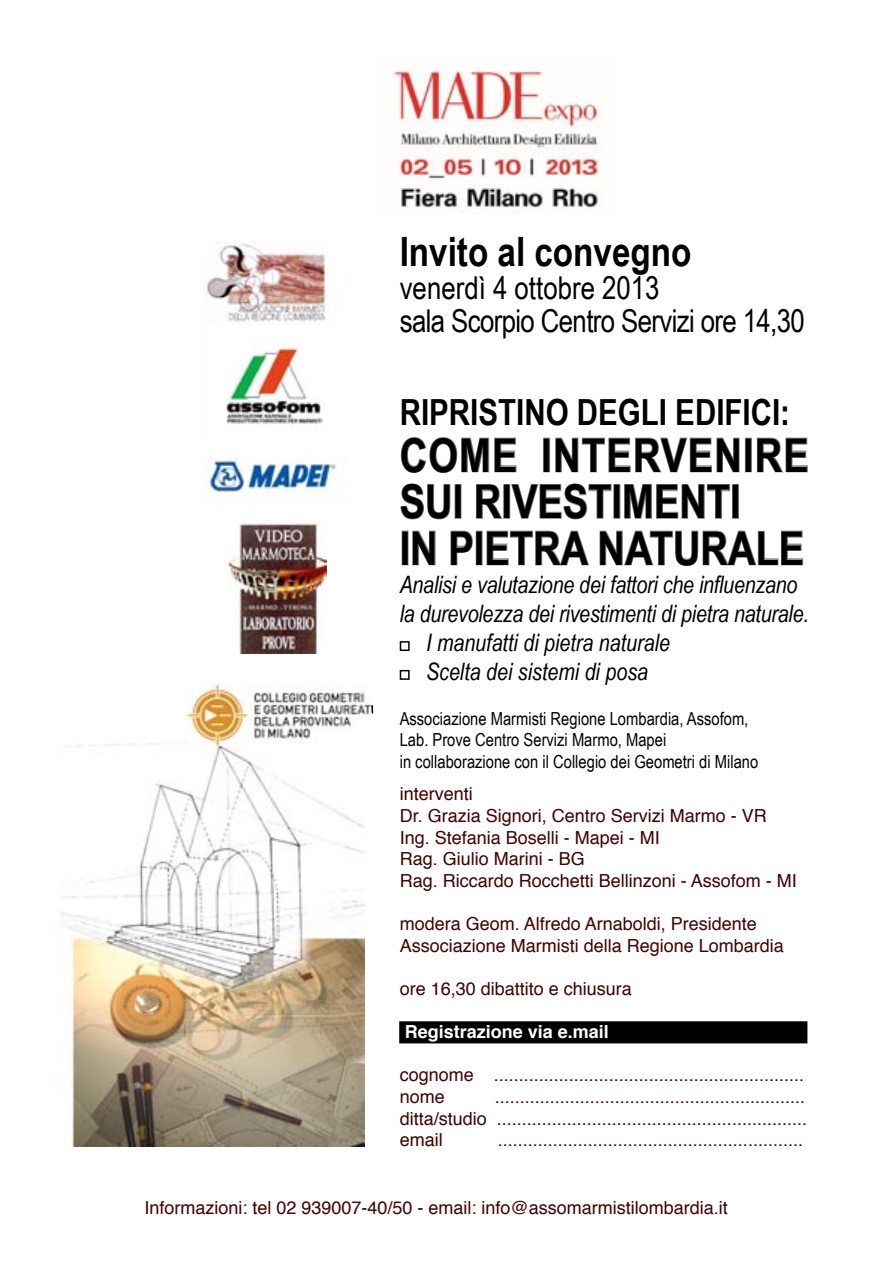
<style>
.page{position:relative;width:893px;height:1263px;background:#fff}
.page>*{position:absolute;margin:0;border:0;box-sizing:border-box;transform-origin:0 0}
.titoli_argomenti_BS{font:700 46.5px/46.5px "Arial Narrow";color:#000}
.titoli_argomenti_BS-2{font:700 40.5px "Arial Narrow";color:#000}
.titoli_argomenti_BS-3{font:700 36px "Arial Narrow";color:#000}
.titoli_argomenti_BS-4{font:31.5px "Arial Narrow";letter-spacing:-.02em;color:#000}
.titoli_argomenti_BS-5{font:31.5px "Arial Narrow";color:#000}
.t1{font:italic 24px/28.8px "Arial Narrow";letter-spacing:-.01em;color:#000}
.t2{font:18px/21.6px "Helvetica";color:#430000}
.titoli_argomenti_BS-6{font:18px "Arial Narrow";color:#000}
.t3{font:700 18px "Helvetica";color:#fff}
</style>
<div class="page">
<div style="left:400px;top:1022px;width:407px;height:21px;background:#000"></div>
<div style="left:399px;top:1021px;width:408px;height:22px;border:2px solid #000"></div>
<img style="left:61px;top:743px;width:304px;height:403px">
<img style="left:203px;top:242px;width:134px;height:263px">
<img style="left:228px;top:523px;width:99px;height:131px">
<div style="left:745px;top:438px;width:7px;height:34px;border:2px solid #8d8d8d"></div>
<svg style="left:756px;top:437px;width:52px;height:36px"></svg>
<svg style="left:400px;top:437px;width:340px;height:83px"></svg>
<div style="left:732px;top:484px;width:7px;height:35px;border:2px solid #8d8d8d"></div>
<div style="left:402px;top:531px;width:7px;height:34px;border:2px solid #8d8d8d"></div>
<svg style="left:412px;top:530px;width:24px;height:36px"></svg>
<svg style="left:450px;top:530px;width:23px;height:36px"></svg>
<div style="left:476px;top:531px;width:7px;height:34px;border:2px solid #8d8d8d"></div>
<svg style="left:486px;top:530px;width:103px;height:36px"></svg>
<svg style="left:599px;top:530px;width:205px;height:36px"></svg>
<div style="left:400px;top:641px;width:10px;height:10px;border:2px solid #000"></div>
<div style="left:400px;top:670px;width:10px;height:10px;border:2px solid #000"></div>
<img style="left:187px;top:685px;width:185px;height:60px">
<svg style="left:371px;top:705px;width:2px;height:8px"></svg>
<img style="left:393px;top:58px;width:210px;height:156px">
<p class="titoli_argomenti_BS-2" style="left:400px;top:228px;width:293px">Invito al convegno</p>
<p class="titoli_argomenti_BS-5" style="left:400px;top:270px;width:261px">venerdì 4 ottobre 2013</p>
<p class="titoli_argomenti_BS-4" style="left:400px;top:303px;width:407px">sala Scorpio Centro Servizi ore 14,30</p>
<p class="titoli_argomenti_BS-3" style="left:400px;top:391px;width:392px">RIPRISTINO DEGLI EDIFICI:</p>
<p class="titoli_argomenti_BS" style="left:400px;top:432px;width:411px">COME INTERVENIRE<br>SUI RIVESTIMENTI</p>
<p class="titoli_argomenti_BS" style="left:400px;top:525px;width:406px">IN PIETRA NATURALE</p>
<p class="t1" style="left:400px;top:571px;width:411px">Analisi e valutazione dei fattori che influenzano la durevolezza dei rivestimenti di pietra naturale.</p>
<p class="t1" style="left:426px;top:628px;width:245px">I manufatti di pietra naturale</p>
<p class="t1" style="left:426px;top:657px;width:224px">Scelta dei sistemi di posa</p>
<p class="titoli_argomenti_BS-6" style="left:400px;top:708px;width:350px">Associazione Marmisti Regione Lombardia, Assofom,</p>
<p class="titoli_argomenti_BS-6" style="left:400px;top:729px;width:268px">Lab. Prove Centro Servizi Marmo, Mapei</p>
<p class="titoli_argomenti_BS-6" style="left:400px;top:752px;width:360px">in collaborazione con il Collegio dei Geometri di Milano</p>
<p class="t2" style="left:400px;top:783px;width:75px">interventi</p>
<p class="t2" style="left:400px;top:804px;width:369px">Dr. Grazia Signori, Centro Servizi Marmo - VR</p>
<p class="t2" style="left:400px;top:826px;width:262px">Ing. Stefania Boselli - Mapei - MI</p>
<p class="t2" style="left:400px;top:848px;width:187px">Rag. Giulio Marini - BG</p>
<p class="t2" style="left:400px;top:869px;width:399px">Rag. Riccardo Rocchetti Bellinzoni - Assofom - MI</p>
<p class="t2" style="left:400px;top:912px;width:386px">modera Geom. Alfredo Arnaboldi, Presidente<br>Associazione Marmisti della Regione Lombardia</p>
<p class="t2" style="left:400px;top:977px;width:234px">ore 16,30 dibattito e chiusura</p>
<p class="t3" style="left:405px;top:1015px;width:206px">Registrazione via e.mail</p>
<p class="t2" style="left:400px;top:1064px;width:406px">cognome ..............................................................</p>
<p class="t2" style="left:400px;top:1085px;width:47px">nome</p>
<p class="t2" style="left:495px;top:1085px;width:312px">..............................................................</p>
<p class="t2" style="left:400px;top:1107px;width:409px">ditta/studio ..............................................................</p>
<p class="t2" style="left:400px;top:1128px;width:45px">email</p>
<p class="t2" style="left:498px;top:1128px;width:307px">.............................................................</p>
<p class="t2" style="left:144px;top:1196px;width:585px">Informazioni: tel 02 939007-40/50 - email: info@assomarmistilombardia.it</p>
</div>
